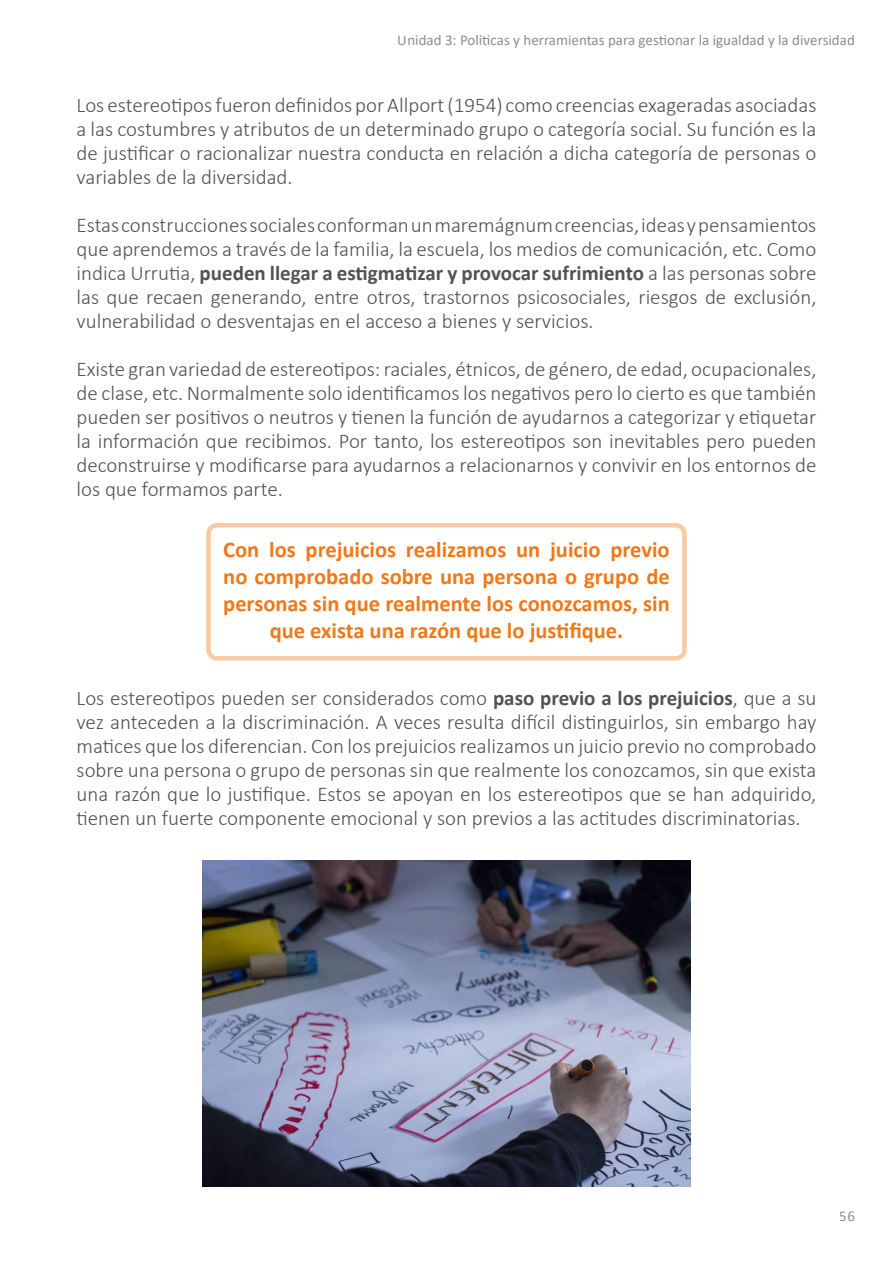
<style>
.page{position:relative;width:893px;height:1263px;background:#fff}
.page>*{position:absolute;margin:0;border:0;box-sizing:border-box;transform-origin:0 0}
.t1{font:700 22.5px/27px "Calibri";color:#ef7918;text-align:center}
.t2{font:300 21px/24px "Calibri";color:#525251;text-align:justify}
.t3{font:15px "Calibri";color:#5c5c5b}
.s1{font-weight:700}
</style>
<div class="page">
<div style="left:206px;top:523px;width:481px;height:137px;border:4px solid #ef7918;border-radius:9px"></div>
<img style="left:202px;top:861px;width:489px;height:325px">
<p class="t3" style="left:398px;top:30px;width:459px">Unidad 3: Políticas y herramientas para gestionar la igualdad y la diversidad</p>
<p class="t2" style="left:77px;top:93px;width:741px">Los estereotipos fueron definidos por Allport (1954) como creencias exageradas asociadas a las costumbres y atributos de un determinado grupo o categoría social. Su función es la de justificar o racionalizar nuestra conducta en relación a dicha categoría de personas o variables de la diversidad.</p>
<p class="t2" style="left:77px;top:213px;width:741px">Estas construcciones sociales conforman un maremágnum creencias, ideas y pensamientos que aprendemos a través de la familia, la escuela, los medios de comunicación, etc. Como indica Urrutia, <span class="s1">pueden llegar a estigmatizar y provocar sufrimiento</span> a las personas sobre las que recaen generando, entre otros, trastornos psicosociales, riesgos de exclusión, vulnerabilidad o desventajas en el acceso a bienes y servicios.</p>
<p class="t2" style="left:77px;top:357px;width:741px">Existe gran variedad de estereotipos: raciales, étnicos, de género, de edad, ocupacionales, de clase, etc. Normalmente solo identificamos los negativos pero lo cierto es que también pueden ser positivos o neutros y tienen la función de ayudarnos a categorizar y etiquetar la información que recibimos. Por tanto, los estereotipos son inevitables pero pueden deconstruirse y modificarse para ayudarnos a relacionarnos y convivir en los entornos de los que formamos parte.</p>
<p class="t1" style="left:223px;top:536px;width:448px">Con los prejuicios realizamos un juicio previo no comprobado sobre una persona o grupo de personas sin que realmente los conozcamos, sin que exista una razón que lo justifique.</p>
<p class="t2" style="left:77px;top:686px;width:741px">Los estereotipos pueden ser considerados como <span class="s1">paso previo a los prejuicios</span>, que a su vez anteceden a la discriminación. A veces resulta difícil distinguirlos, sin embargo hay matices que los diferencian. Con los prejuicios realizamos un juicio previo no comprobado sobre una persona o grupo de personas sin que realmente los conozcamos, sin que exista una razón que lo justifique. Estos se apoyan en los estereotipos que se han adquirido, tienen un fuerte componente emocional y son previos a las actitudes discriminatorias.</p>
<p class="t3" style="left:840px;top:1205px;width:17px">56</p>
</div>
